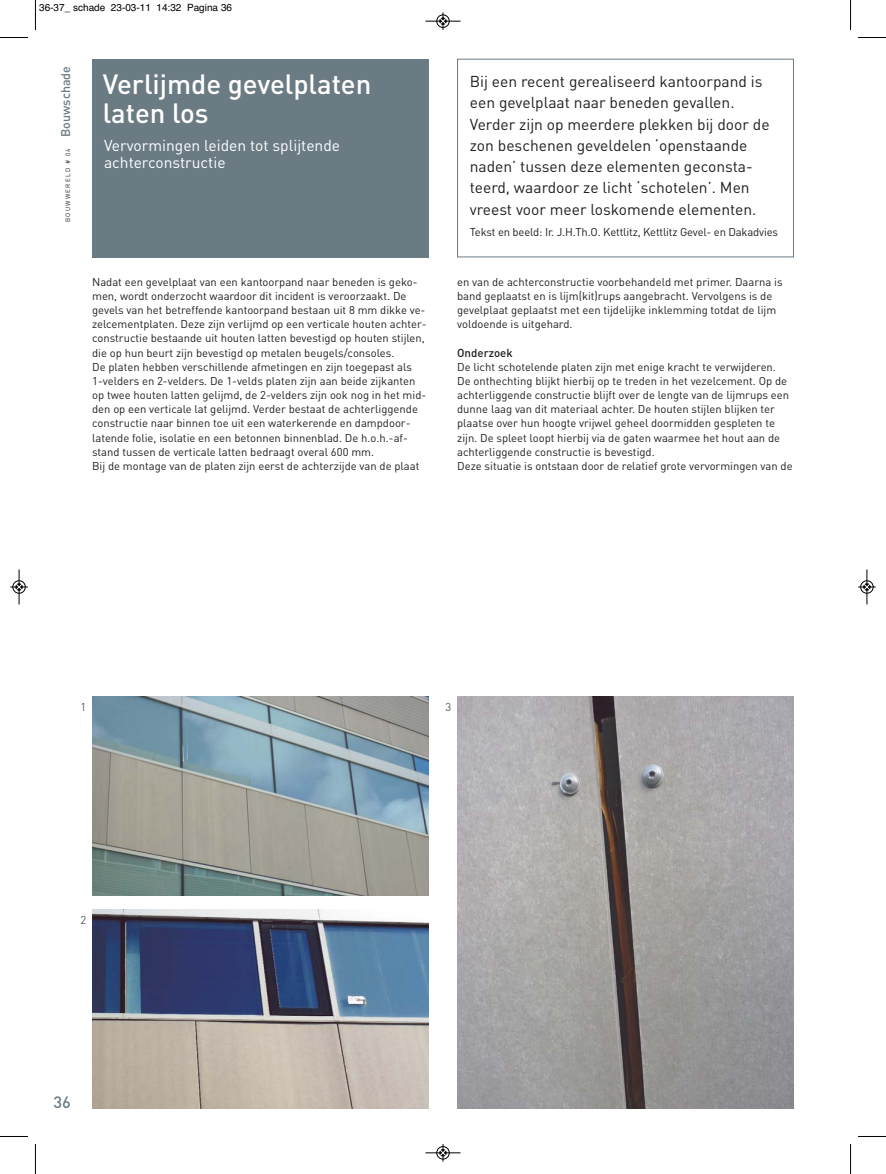
<style>
.page{position:relative;width:886px;height:1174px;background:#fff}
.page>*{position:absolute;margin:0;border:0;box-sizing:border-box;transform-origin:0 0}
.t1{font:500 27.5px/28.4px "DIN";color:#fff}
.t2{font:500 16.25px "DIN";color:#6b7b84}
.t3{font:15.62px/21.2px "DIN";color:#231f20}
.t4{font:15.62px/16.6px "DIN";color:#fff}
.t5{font:500 11.5px "DIN";color:#231f20}
.t6{font:11.25px/14.1px "DIN";color:#231f20}
.t7{font:300 11.25px "DIN";color:#231f20}
.t8{font:10px "Helvetica";color:#000}
.t9{font:6.25px "DIN";letter-spacing:.2em;color:#231f20}
.s1{font-weight:500;font-size:12.5px;color:#6b7b84}
</style>
<div class="page">
<div style="left:457px;top:59px;width:337px;height:198px;border:1px solid #6b7b84"></div>
<div style="left:92px;top:59px;width:337px;height:198px;background:#6b7b84"></div>
<img style="left:92px;top:697px;width:337px;height:198px">
<img style="left:92px;top:909px;width:337px;height:199px">
<img style="left:457px;top:697px;width:337px;height:411px">
<hr style="left:35px;top:0;width:1px;height:30px;background:#000">
<svg style="left:0;top:37px;width:28px;height:1px"></svg>
<hr style="left:850px;top:0;width:1px;height:30px;background:#000">
<svg style="left:858px;top:37px;width:28px;height:1px"></svg>
<hr style="left:35px;top:1143px;width:1px;height:30px;background:#000">
<svg style="left:0;top:1136px;width:28px;height:1px"></svg>
<hr style="left:850px;top:1143px;width:1px;height:30px;background:#000">
<svg style="left:858px;top:1136px;width:28px;height:1px"></svg>
<div style="left:436px;top:14px;width:14px;height:14px;border:1px solid #fff;border-radius:50%"></div>
<hr style="left:425px;top:21px;width:35px;height:1px;background:#000">
<div style="left:437px;top:15px;width:12px;height:13px;border:1px solid #000;border-radius:50%"></div>
<svg style="left:440px;top:12px;width:6px;height:18px"></svg>
<div style="left:436px;top:1146px;width:14px;height:13px;border:1px solid #fff;border-radius:50%"></div>
<hr style="left:425px;top:1152px;width:35px;height:1px;background:#000">
<div style="left:437px;top:1146px;width:12px;height:13px;border:1px solid #000;border-radius:50%"></div>
<svg style="left:440px;top:1144px;width:6px;height:17px"></svg>
<div style="left:12px;top:580px;width:14px;height:13px;border:1px solid #fff;border-radius:50%"></div>
<hr style="left:19px;top:569px;width:1px;height:35px;background:#000">
<div style="left:13px;top:580px;width:12px;height:13px;border:1px solid #000;border-radius:50%"></div>
<svg style="left:10px;top:584px;width:18px;height:6px"></svg>
<hr style="left:867px;top:569px;width:1px;height:35px;background:#000">
<div style="left:860px;top:580px;width:13px;height:13px;border:1px solid #000;border-radius:50%"></div>
<svg style="left:858px;top:584px;width:18px;height:6px"></svg>
<p class="t8" style="left:39px;top:4px;width:194px">36-37_ schade 23-03-11 14:32 Pagina 36</p>
<p class="t9" style="left:66px;top:222px;width:158px;rotate:-90deg">BOUWWERELD # 04 <span class="s1">Bouwschade</span></p>
<p class="t3" style="left:470px;top:73px;width:301px">Bij een recent gerealiseerd kantoorpand is een gevelplaat naar beneden gevallen.<br>Verder zijn op meerdere plekken bij door de zon beschenen geveldelen ‘openstaande naden’ tussen deze elementen geconsta&shy;teerd, waardoor ze licht ‘schotelen’. Men vreest voor meer loskomende elementen.</p>
<p class="t6" style="left:470px;top:226px;width:310px">Tekst en beeld: Ir. J.H.Th.O. Kettlitz, Kettlitz Gevel- en Dakadvies</p>
<h1 class="t1" style="left:103px;top:73px;width:270px">Verlijmde gevelplaten laten los</h1>
<h3 class="t4" style="left:104px;top:139px;width:238px">Vervormingen leiden tot splijtende achterconstructie</h3>
<p class="t6" style="left:92px;top:276px;width:336px">Nadat een gevelplaat van een kantoorpand naar beneden is geko&shy;men, wordt onderzocht waardoor dit incident is veroorzaakt. De gevels van het betreffende kantoorpand bestaan uit 8 mm dikke ve&shy;zelcementplaten. Deze zijn verlijmd op een verticale houten achter&shy;constructie bestaande uit houten latten bevestigd op houten stijlen, die op hun beurt zijn bevestigd op metalen beugels/consoles.<br>De platen hebben verschillende afmetingen en zijn toegepast als 1-velders en 2-velders. De 1-velds platen zijn aan beide zijkanten op twee houten latten gelijmd, de 2-velders zijn ook nog in het mid&shy;den op een verticale lat gelijmd. Verder bestaat de achterliggende constructie naar binnen toe uit een waterkerende en dampdoor - latende folie, isolatie en een betonnen binnenblad. De h.o.h.-af&shy;stand tussen de verticale latten bedraagt overal 600 mm.<br>Bij de montage van de platen zijn eerst de achterzijde van de plaat</p>
<p class="t6" style="left:457px;top:276px;width:327px">en van de achterconstructie voorbehandeld met primer. Daarna is band geplaatst en is lijm(kit)rups aangebracht. Vervolgens is de gevelplaat geplaatst met een tijdelijke inklemming totdat de lijm voldoende is uitgehard.</p>
<p class="t5" style="left:457px;top:348px;width:57px">Onderzoek</p>
<p class="t6" style="left:457px;top:361px;width:337px">De licht schotelende platen zijn met enige kracht te verwijderen.<br>De onthechting blijkt hierbij op te treden in het vezelcement. Op de achterliggende constructie blijft over de lengte van de lijmrups een dunne laag van dit materiaal achter. De houten stijlen blijken ter plaatse over hun hoogte vrijwel geheel doormidden gespleten te zijn. De spleet loopt hierbij via de gaten waarmee het hout aan de achterliggende constructie is bevestigd.<br>Deze situatie is ontstaan door de relatief grote vervormingen van de</p>
<p class="t7" style="left:80px;top:703px;width:7px">1</p>
<p class="t7" style="left:445px;top:703px;width:7px">3</p>
<p class="t7" style="left:80px;top:915px;width:7px">2</p>
<h2 class="t2" style="left:53px;top:1096px;width:19px">36</h2>
</div>
